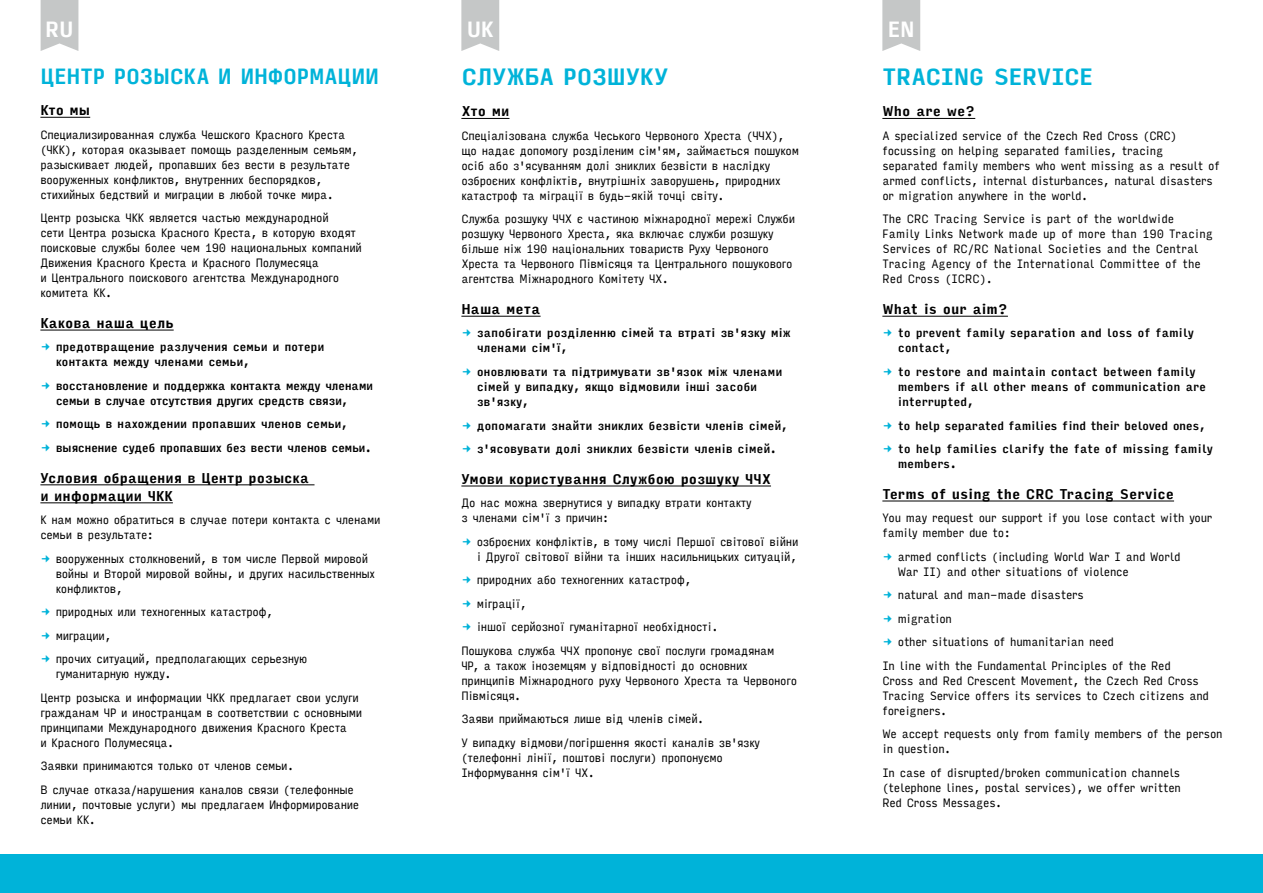
<style>
.page{position:relative;width:1263px;height:893px;background:#fff}
.page>*{position:absolute;margin:0;border:0;box-sizing:border-box;transform-origin:0 0}
.t1{font:700 22.5px "Input Sans Condensed";letter-spacing:-.015em;color:#00b3d9}
.t2{font:700 21px "Input Sans Condensed";letter-spacing:-.01em;color:#00b3d9;scale:.96 1}
.t3{font:700 21px "Input Sans Condensed";color:#fff}
.t4{font:700 13.5px/18px "Input Sans Condensed";letter-spacing:-.005em;color:#000}
.t5{font:11.55px/15px "Input Sans Condensed";letter-spacing:-.03em;color:#000}
.t6{font:500 11.55px/15px "Input Sans Condensed";letter-spacing:-.025em;color:#000}
.t7{font:11.55px/15px "Input Sans Condensed";letter-spacing:-.005em;color:#000}
.t8{font:500 11.55px/15px "Input Sans Condensed";letter-spacing:-.05em;color:#000}
.t9{font:500 11.55px "Input Sans Condensed";letter-spacing:-.045em;color:#000}
.s1{color:#00b3d9}
.s2{font-weight:500;color:#00b3d9}
</style>
<div class="page">
<div style="left:0;top:855px;width:1263px;height:38px;background:#00b3d9"></div>
<hr style="left:461px;top:118px;width:48px;height:1px;background:#000">
<hr style="left:461px;top:316px;width:80px;height:1px;background:#000">
<hr style="left:461px;top:486px;width:310px;height:1px;background:#000">
<hr style="left:882px;top:118px;width:93px;height:1px;background:#000">
<hr style="left:882px;top:316px;width:126px;height:1px;background:#000">
<hr style="left:882px;top:501px;width:292px;height:1px;background:#000">
<hr style="left:40px;top:117px;width:50px;height:1px;background:#000">
<hr style="left:40px;top:330px;width:134px;height:1px;background:#000">
<hr style="left:40px;top:484px;width:274px;height:1px;background:#000">
<hr style="left:40px;top:502px;width:133px;height:1px;background:#000">
<svg style="left:461px;top:0;width:38px;height:51px;background:#c9cbcb"></svg>
<svg style="left:41px;top:0;width:37px;height:51px;background:#c9cbcb"></svg>
<svg style="left:882px;top:0;width:38px;height:51px;background:#c9cbcb"></svg>
<h2 class="t3" style="left:45px;top:20px;width:30px">RU</h2>
<h2 class="t3" style="left:467px;top:20px;width:29px">UK</h2>
<h2 class="t3" style="left:888px;top:20px;width:29px">EN</h2>
<h2 class="t2" style="left:40px;top:58px;width:354px">ЦЕНТР РОЗЫСКА И ИНФОРМАЦИИ</h2>
<p class="t4" style="left:40px;top:100px;width:51px">Кто мы</p>
<p class="t5" style="left:40px;top:126px;width:319px">Специализированная служба Чешского Красного Креста (ЧКК), которая оказывает помощь разделенным семьям, разыскивает людей, пропавших без вести в результате вооруженных конфликтов, внутренних беспорядков, стихийных бедствий и миграции в любой точке мира.</p>
<p class="t5" style="left:40px;top:210px;width:323px">Центр розыска ЧКК является частью международной<br>сети Центра розыска Красного Креста, в которую входят поисковые службы более чем 190 национальных компаний Движения Красного Креста и Красного Полумесяца<br>и Центрального поискового агентства Международного комитета КК.</p>
<p class="t4" style="left:40px;top:313px;width:135px">Какова наша цель</p>
<p class="t6" style="left:56px;top:339px;width:270px;text-indent:-15px"><span class="s1">→</span> предотвращение разлучения семьи и потери контакта между членами семьи,</p>
<p class="t8" style="left:56px;top:377px;width:319px;text-indent:-15px"><span class="s1">→</span> восстановление и поддержка контакта между членами семьи в случае отсутствия других средств связи,</p>
<p class="t6" style="left:40px;top:416px;width:309px"><span class="s1">→</span> помощь в нахождении пропавших членов семьи,</p>
<p class="t8" style="left:40px;top:439px;width:333px"><span class="s1">→</span> выяснение судеб пропавших без вести членов семьи.</p>
<p class="t4" style="left:40px;top:468px;width:270px">Условия обращения в Центр розыска и информации ЧКК</p>
<p class="t5" style="left:40px;top:512px;width:342px">К нам можно обратиться в случае потери контакта с членами семьи в результате:</p>
<p class="t5" style="left:56px;top:550px;width:321px;text-indent:-15px"><span class="s2">→</span> вооруженных столкновений, в том числе Первой мировой войны и Второй мировой войны, и других насильственных конфликтов,</p>
<p class="t5" style="left:40px;top:604px;width:234px"><span class="s2">→</span> природных или техногенных катастроф,</p>
<p class="t5" style="left:40px;top:627px;width:72px"><span class="s2">→</span> миграции,</p>
<p class="t5" style="left:56px;top:651px;width:253px;text-indent:-15px"><span class="s2">→</span> прочих ситуаций, предполагающих серьезную гуманитарную нужду.</p>
<p class="t5" style="left:40px;top:689px;width:323px">Центр розыска и информации ЧКК предлагает свои услуги гражданам ЧР и иностранцам в соответствии с основными принципами Международного движения Красного Креста<br>и Красного Полумесяца.</p>
<p class="t5" style="left:40px;top:753px;width:315px;line-height:23.5px">Заявки принимаются только от членов семьи.<br>В случае отказа/нарушения каналов связи (телефонные</p>
<p class="t5" style="left:40px;top:796px;width:320px">линии, почтовые услуги) мы предлагаем Информирование семьи КК.</p>
<h1 class="t1" style="left:461px;top:57px;width:209px">CЛУЖБА РОЗШУКУ</h1>
<p class="t4" style="left:461px;top:101px;width:50px">Хто ми</p>
<p class="t5" style="left:461px;top:127px;width:339px">Спеціалізована служба Чеського Червоного Хреста (ЧЧХ), що надає допомогу розділеним сім'ям, займається пошуком осіб або з'ясуванням долі зниклих безвісти в наслідку озброєних конфліктів, внутрішніх заворушень, природних катастроф та міграції в будь-якій точці світу.</p>
<p class="t5" style="left:461px;top:211px;width:335px">Служба розшуку ЧЧХ є частиною міжнародної мережі Служби розшуку Червоного Хреста, яка включає служби розшуку більше ніж 190 національних товариств Руху Червоного Хреста та Червоного Півмісяця та Центрального пошукового агентства Міжнародного Комітету ЧХ.</p>
<p class="t4" style="left:461px;top:299px;width:81px">Наша мета</p>
<p class="t6" style="left:477px;top:325px;width:316px;text-indent:-15px"><span class="s1">→</span> запобігати розділенню сімей та втраті зв'язку між членами сім'ї,</p>
<p class="t6" style="left:477px;top:363px;width:307px;text-indent:-15px"><span class="s1">→</span> оновлювати та підтримувати зв'язок між членами сімей у випадку, якщо відмовили інші засоби зв'язку,</p>
<p class="t6" style="left:461px;top:417px;width:328px"><span class="s1">→</span> допомагати знайти зниклих безвісти членів сімей,</p>
<p class="t6" style="left:461px;top:440px;width:317px"><span class="s1">→</span> з'ясовувати долі зниклих безвісти членів сімей.</p>
<p class="t4" style="left:461px;top:469px;width:311px">Умови користування Службою розшуку ЧЧХ</p>
<p class="t5" style="left:461px;top:495px;width:292px">До нас можна звернутися у випадку втрати контакту з членами сім'ї з причин:</p>
<p class="t5" style="left:461px;top:533px;width:339px;text-align:right"><span class="s2">→</span> озброєних конфліктів, в тому числі Першої світової війни і Другої світової війни та інших насильницьких ситуацій,</p>
<p class="t5" style="left:461px;top:572px;width:231px"><span class="s2">→</span> природних або техногенних катастроф,</p>
<p class="t5" style="left:461px;top:595px;width:66px"><span class="s2">→</span> міграції,</p>
<p class="t5" style="left:461px;top:614px;width:315px;line-height:23.5px"><span class="s2">→</span> іншої серйозної гуманітарної необхідності.<br>Пошукова служба ЧЧХ пропонує свої послуги громадянам</p>
<p class="t5" style="left:461px;top:657px;width:337px">ЧР, а також іноземцям у відповідності до основних принципів Міжнародного руху Червоного Хреста та Червоного<br>Півмісяця.</p>
<p class="t5" style="left:461px;top:706px;width:300px;line-height:23.5px">Заяви приймаються лише від членів сімей.<br>У випадку відмови/погіршення якості каналів зв'язку</p>
<p class="t5" style="left:461px;top:749px;width:263px">(телефонні лінії, поштові послуги) пропонуємо<br>Інформування сім'ї ЧХ.</p>
<h1 class="t1" style="left:882px;top:66px;width:213px">TRACING SERVICE</h1>
<p class="t4" style="left:882px;top:101px;width:94px">Who are we?</p>
<p class="t5" style="left:882px;top:127px;width:339px">A specialized service of the Czech Red Cross (CRC) focussing on helping separated families, tracing separated family members who went missing as a result of armed conflicts, internal disturbances, natural disasters or migration anywhere in the world.</p>
<p class="t7" style="left:882px;top:211px;width:332px">The CRC Tracing Service is part of the worldwide Family Links Network made up of more than 190 Tracing Services of RC/RC National Societies and the Central Tracing Agency of the International Committee of the Red Cross (ICRC).</p>
<p class="t4" style="left:882px;top:299px;width:127px">What is our aim?</p>
<p class="t6" style="left:898px;top:325px;width:298px;text-indent:-15px"><span class="s1">→</span> to prevent family separation and loss of family contact,</p>
<p class="t6" style="left:898px;top:363px;width:310px;text-indent:-15px"><span class="s1">→</span> to restore and maintain contact between family members if all other means of communication are interrupted,</p>
<p class="t9" style="left:882px;top:415px;width:325px"><span class="s1">→</span> to help separated families find their beloved ones,</p>
<p class="t6" style="left:898px;top:440px;width:317px;text-indent:-15px"><span class="s1">→</span> to help families clarify the fate of missing family members.</p>
<p class="t4" style="left:882px;top:484px;width:293px">Terms of using the CRC Tracing Service</p>
<p class="t5" style="left:882px;top:510px;width:332px">You may request our support if you lose contact with your family member due to:</p>
<p class="t5" style="left:898px;top:548px;width:284px;text-indent:-15px"><span class="s2">→</span> armed conflicts (including World War I and World<br>War II) and other situations of violence</p>
<p class="t5" style="left:882px;top:587px;width:203px"><span class="s2">→</span> natural and man-made disasters</p>
<p class="t5" style="left:882px;top:610px;width:71px"><span class="s2">→</span> migration</p>
<p class="t5" style="left:882px;top:629px;width:290px;line-height:23.5px"><span class="s2">→</span> other situations of humanitarian need<br>In line with the Fundamental Principles of the Red</p>
<p class="t5" style="left:882px;top:672px;width:328px">Cross and Red Crescent Movement, the Czech Red Cross<br>Tracing Service offers its services to Czech citizens and foreigners.</p>
<p class="t5" style="left:882px;top:726px;width:342px">We accept requests only from family members of the person in question.</p>
<p class="t5" style="left:882px;top:764px;width:300px;text-align:justify">In case of disrupted/broken communication channels (telephone lines, postal services), we offer written Red Cross Messages.</p>
</div>
